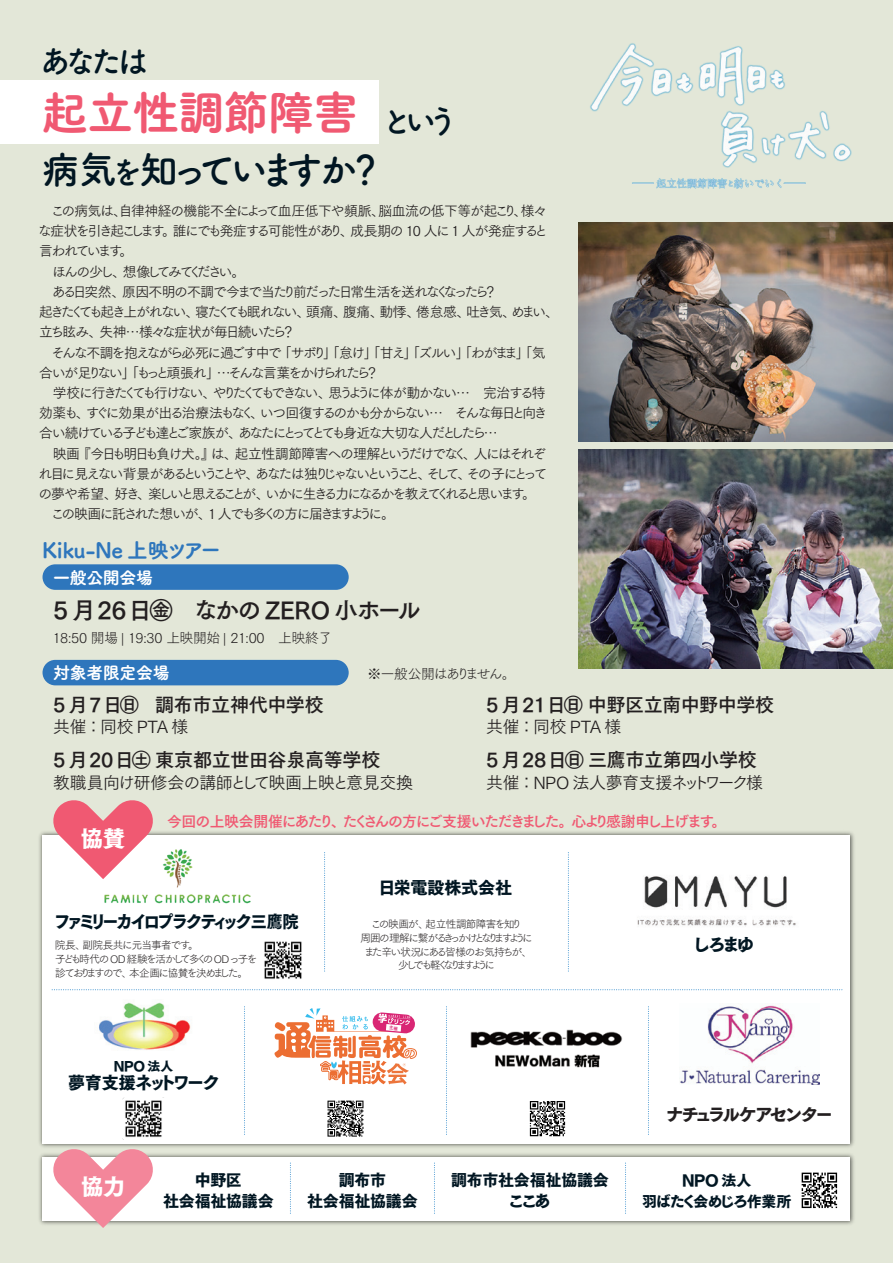
<style>
.page{position:relative;width:893px;height:1263px;background:#e3e7d8}
.page>*{position:absolute;margin:0;border:0;box-sizing:border-box;transform-origin:0 0}
.t1{font:46.8px "Tsuku A Rd Gothic Std E";letter-spacing:-.035em;color:#f05972}
.t2{font:38.25px "Tsuku A Rd Gothic Std B";letter-spacing:-.21em;color:#011622}
.t3{font:31.95px "Tsuku A Rd Gothic Std B";letter-spacing:-.225em;color:#011622}
.t4{font:23.4px "Tsuku Go Pro B";letter-spacing:-.025em;color:#231f20}
.t5{font:22.35px "Tsuku Go Pro H";color:#fff}
.t6{font:21.3px "Tsuku A Rd Gothic Std E";letter-spacing:-.03em;color:#2e76bc}
.t7{font:19.2px "Tsuku Go Pro B";letter-spacing:-.02em;color:#231f20}
.t8{font:16.95px "Tsuku Go Pro R";letter-spacing:-.03em;color:#231f20}
.t9{font:16.95px "Tsuku Go Pro H";letter-spacing:-.17em;color:#011622;scale:.95 1}
.t10{font:16.95px "Tsuku A Rd Gothic Std E";letter-spacing:-.02em;color:#fff}
.t11{font:16.95px "Tsuku Go Pro H";letter-spacing:-.13em;color:#231f20}
.t12{font:16.95px "Tsuku Go Pro H";letter-spacing:-.09em;color:#011622}
.t13{font:16.95px "Tsuku Go Pro H";letter-spacing:-.01em;color:#011622}
.t14{font:16.95px "Tsuku Go Pro H";letter-spacing:-.11em;color:#011622}
.t15{font:15.9px/21.3px "Tsuku Go Pro H";letter-spacing:-.015em;color:#011622;text-align:center}
.t16{font:14.85px "Tsuku Go Pro B";letter-spacing:-.1em;color:#f05972}
.t17{font:14.85px/21.3px "Tsuku Go Pro H";letter-spacing:-.07em;color:#011622;text-align:center}
.t18{font:13.8px/20.2px "Tsuku Go Pro R";letter-spacing:-.15em;color:#231f20}
.t19{font:13.8px "Tsuku Go Pro L";letter-spacing:-.035em;color:#231f20}
.t20{font:13.8px "Tsuku Go Pro L";letter-spacing:-.115em;color:#231f20}
.t21{font:12.75px "Tsuku Go Pro H";color:#011622}
.t22{font:10.65px/13.8px "Tsuku Go Pro L";letter-spacing:-.19em;color:#231f20;text-align:center}
.t23{font:10.65px/13.8px "Tsuku Go Pro L";letter-spacing:-.14em;color:#231f20}
.s1{font-size:31.95px}
</style>
<div class="page">
<img style="left:39px;top:831px;width:815px;height:394px">
<div style="left:43px;top:836px;width:807px;height:308px;background:#fff"></div>
<div style="left:43px;top:1157px;width:807px;height:63px;background:#fff"></div>
<div style="left:0;top:80px;width:378px;height:64px;background:#fff"></div>
<svg style="left:625px;top:1163px;width:1px;height:51px"></svg>
<svg style="left:434px;top:1163px;width:1px;height:51px"></svg>
<svg style="left:290px;top:1163px;width:1px;height:51px"></svg>
<img style="left:590px;top:43px;width:262px;height:146px">
<img style="left:122px;top:1097px;width:42px;height:43px">
<div style="left:43px;top:564px;width:306px;height:26px;background:#2e76bc;border-radius:13px"></div>
<div style="left:43px;top:660px;width:306px;height:25px;background:#2e76bc;border-radius:13px"></div>
<img style="left:264px;top:941px;width:38px;height:38px">
<img style="left:104px;top:831px;width:151px;height:73px">
<img style="left:637px;top:876px;width:159px;height:50px">
<img style="left:680px;top:1005px;width:139px;height:79px">
<div style="left:798px;top:1169px;width:43px;height:42px;background:linear-gradient(to right,#fff,#fff)"></div>
<svg style="left:802px;top:1172px;width:35px;height:36px"></svg>
<svg style="left:51px;top:800px;width:104px;height:79px"></svg>
<svg style="left:51px;top:1147px;width:104px;height:81px"></svg>
<img style="left:578px;top:450px;width:315px;height:218px">
<img style="left:578px;top:223px;width:315px;height:218px">
<img style="left:99px;top:1002px;width:92px;height:48px">
<img style="left:470px;top:1029px;width:153px;height:39px">
<div style="left:526px;top:1097px;width:43px;height:43px;background:linear-gradient(to right,#fff,#fff)"></div>
<svg style="left:530px;top:1101px;width:35px;height:35px"></svg>
<svg style="left:648px;top:1007px;width:1px;height:128px"></svg>
<svg style="left:446px;top:1007px;width:1px;height:128px"></svg>
<svg style="left:244px;top:1007px;width:1px;height:128px"></svg>
<svg style="left:51px;top:989px;width:791px;height:1px"></svg>
<svg style="left:568px;top:853px;width:1px;height:119px"></svg>
<svg style="left:324px;top:853px;width:1px;height:119px"></svg>
<svg style="left:327px;top:1100px;width:36px;height:36px"></svg>
<svg style="left:275px;top:1008px;width:142px;height:76px"></svg>
<h3 class="t3" style="left:39px;top:36px;width:111px">あなたは</h3>
<h1 class="t1" style="left:42px;top:76px;width:319px">起立性調節障害</h1>
<h2 class="t2" style="left:42px;top:140px;width:344px">病気<span class="s1">を</span>知っていますか？</h2>
<h3 class="t3" style="left:381px;top:96px;width:79px">という</h3>
<p class="t18" style="left:38px;top:199px;width:523px">　この病気は、自律神経の機能不全によって血圧低下や頻脈、脳血流の低下等が起こり、様々な症状を引き起こします。誰にでも発症する可能性があり、成長期の 10 人に 1 人が発症すると言われています。<br>　ほんの少し、想像してみてください。<br>　ある日突然、原因不明の不調で今まで当たり前だった日常生活を送れなくなったら？<br>起きたくても起き上がれない、寝たくても眠れない、頭痛、腹痛、動悸、倦怠感、吐き気、めまい、立ち眩み、失神…様々な症状が毎日続いたら？<br>　そんな不調を抱えながら必死に過ごす中で「サボり」「怠け」「甘え」「ズルい」「わがまま」「気合いが足りない」「もっと頑張れ」…そんな言葉をかけられたら？<br>　学校に行きたくても行けない、やりたくてもできない、思うように体が動かない…　完治する特効薬も、すぐに効果が出る治療法もなく、いつ回復するのかも分からない…　そんな毎日と向き合い続けている子ども達とご家族が、あなたにとってとても身近な大切な人だとしたら…<br>　映画『今日も明日も負け犬。』は、起立性調節障害への理解というだけでなく、人にはそれぞれ目に見えない背景があるということや、あなたは独りじゃないということ、そして、その子にとっての夢や希望、好き、楽しいと思えることが、いかに生きる力になるかを教えてくれると思います。<br>　この映画に託された想いが、1 人でも多くの方に届きますように。</p>
<h3 class="t6" style="left:42px;top:533px;width:181px">Kiku-Ne 上映ツアー</h3>
<p class="t10" style="left:53px;top:564px;width:102px">一般公開会場</p>
<h3 class="t4" style="left:53px;top:590px;width:392px">5 月26日㊎　なかの ZERO 小ホール　</h3>
<p class="t19" style="left:53px;top:626px;width:281px">18:50 開場 | 19:30 上映開始 | 21:00　上映終了</p>
<p class="t10" style="left:53px;top:660px;width:118px">対象者限定会場</p>
<p class="t20" style="left:367px;top:663px;width:150px">※一般公開はありません。</p>
<h3 class="t7" style="left:53px;top:688px;width:272px">5 月7日㊐ 調布市立神代中学校</h3>
<p class="t8" style="left:53px;top:713px;width:137px">共催：同校 PTA 様</p>
<h3 class="t7" style="left:53px;top:743px;width:329px">5 月20日㊏ 東京都立世田谷泉高等学校</h3>
<p class="t8" style="left:53px;top:768px;width:361px">教職員向け研修会の講師として映画上映と意見交換</p>
<h3 class="t7" style="left:486px;top:688px;width:290px">5 月21日㊐ 中野区立南中野中学校</h3>
<p class="t8" style="left:486px;top:713px;width:137px">共催：同校 PTA 様</p>
<h3 class="t7" style="left:486px;top:743px;width:272px">5 月28日㊐ 三鷹市立第四小学校</h3>
<p class="t8" style="left:486px;top:768px;width:278px">共催：NPO 法人夢育支援ネットワーク様</p>
<h3 class="t5" style="left:81px;top:826px;width:46px">協賛</h3>
<p class="t16" style="left:167px;top:808px;width:561px">今回の上映会開催にあたり、たくさんの方にご支援いただきました。心より感謝申し上げます。</p>
<p class="t13" style="left:378px;top:879px;width:135px">日栄電設株式会社</p>
<p class="t9" style="left:54px;top:912px;width:259px">ファミリーカイロプラクティック三鷹院</p>
<p class="t22" style="left:360px;top:916px;width:174px">この映画が、起立性調節障害を知り<br>周囲の理解に繋がるきっかけとなりますようにまた辛い状況にある皆様のお気持ちが、少しでも軽くなりますように</p>
<p class="t23" style="left:55px;top:937px;width:204px">院長、副院長共に元当事者です。<br>子ども時代の OD 経験を活かして多くの ODっ子を診ておりますので、本企画に協賛を決めました。</p>
<p class="t21" style="left:114px;top:1059px;width:61px">NPO 法人</p>
<p class="t12" style="left:68px;top:1073px;width:153px">夢育支援ネットワーク</p>
<p class="t14" style="left:693px;top:935px;width:62px">しろまゆ</p>
<p class="t11" style="left:666px;top:1105px;width:168px">ナチュラルケアセンター</p>
<h3 class="t5" style="left:81px;top:1175px;width:46px">協力</h3>
<p class="t15" style="left:307px;top:1170px;width:112px">調布市<br>社会福祉協議会</p>
<p class="t15" style="left:451px;top:1170px;width:159px">調布市社会福祉協議会ここあ</p>
<p class="t15" style="left:163px;top:1170px;width:112px">中野区<br>社会福祉協議会</p>
<p class="t17" style="left:642px;top:1170px;width:151px">NPO 法人<br>羽ばたく会めじろ作業所</p>
</div>
